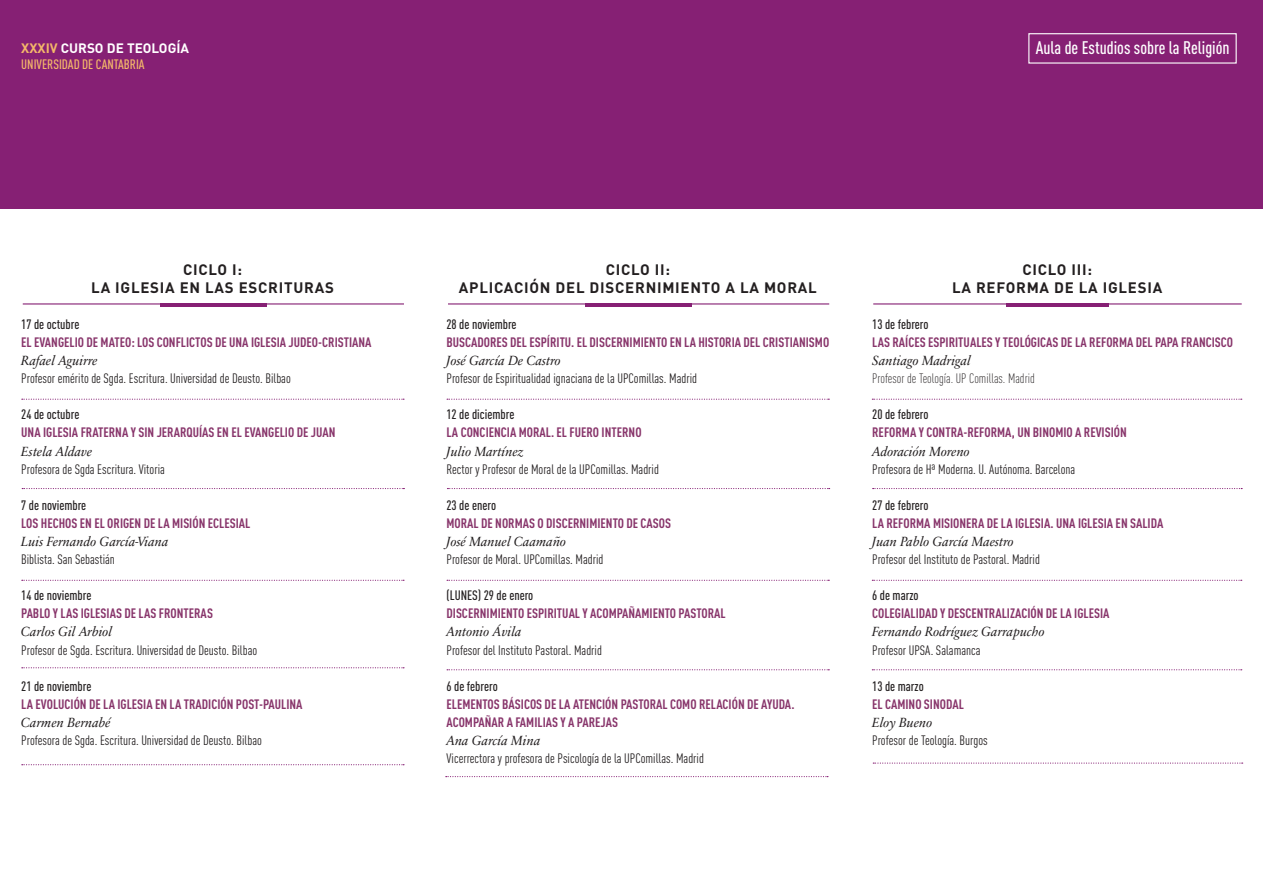
<style>
.page{position:relative;width:1263px;height:893px;background:#fff}
.page>*{position:absolute;margin:0;border:0;box-sizing:border-box;transform-origin:0 0}
.t1{font:500 18px "DIN Cond";color:#fff}
.t2{font:700 15px/18.1px "DIN";letter-spacing:.05em;color:#231f20;text-align:center}
.t3{font:700 13.5px/18.1px "DIN Cond";color:#88356b}
.t4{font:13.5px "DIN Cond Regular Alternate";color:#231f20}
.t5{font:italic 13.5px "Sabon Next LT";color:#231f20}
.t6{font:500 13.5px "DIN Cond";color:#231f20}
.t7{font:300 13.5px "DIN Cond";color:#231f20}
.t8{font:500 13.5px "DIN Cond";color:#f4b869}
.t9{font:700 13.5px "DIN";color:#fff}
.s1{color:#f4b869}
</style>
<div class="page">
<div style="left:0;top:0;width:1263px;height:208px;background:#862074"></div>
<hr style="left:23px;top:303px;width:381px;height:2px;background:#862074">
<hr style="left:160px;top:303px;width:107px;height:4px;background:#862074">
<svg style="left:22px;top:399px;width:382px;height:1px"></svg>
<hr style="left:448px;top:303px;width:381px;height:2px;background:#862074">
<hr style="left:585px;top:303px;width:107px;height:4px;background:#862074">
<hr style="left:873px;top:303px;width:369px;height:2px;background:#862074">
<hr style="left:1006px;top:303px;width:103px;height:4px;background:#862074">
<div style="left:1028px;top:33px;width:209px;height:31px;border:1px solid #fff"></div>
<svg style="left:22px;top:488px;width:382px;height:1px"></svg>
<svg style="left:22px;top:580px;width:382px;height:1px"></svg>
<svg style="left:22px;top:667px;width:382px;height:1px"></svg>
<svg style="left:447px;top:399px;width:382px;height:1px"></svg>
<svg style="left:447px;top:488px;width:383px;height:1px"></svg>
<svg style="left:447px;top:580px;width:382px;height:1px"></svg>
<svg style="left:446px;top:776px;width:382px;height:1px"></svg>
<svg style="left:872px;top:399px;width:370px;height:1px"></svg>
<svg style="left:873px;top:488px;width:369px;height:1px"></svg>
<svg style="left:872px;top:580px;width:370px;height:1px"></svg>
<svg style="left:872px;top:669px;width:370px;height:1px"></svg>
<svg style="left:447px;top:669px;width:382px;height:1px"></svg>
<svg style="left:22px;top:764px;width:382px;height:1px"></svg>
<svg style="left:873px;top:762px;width:370px;height:2px"></svg>
<p class="t9" style="left:21px;top:40px;width:169px"><span class="s1">XXXIV</span> CURSO DE TEOLOGÍA</p>
<h1 class="t1" style="left:1036px;top:37px;width:195px">Aula de Estudios sobre la Religión</h1>
<p class="t8" style="left:21px;top:56px;width:125px">UNIVERSIDAD DE CANTABRIA</p>
<p class="t2" style="left:91px;top:259px;width:244px">CICLO I:<br>LA IGLESIA EN LAS ESCRITURAS</p>
<p class="t6" style="left:21px;top:316px;width:60px">17 de octubre</p>
<p class="t3" style="left:21px;top:333px;width:352px">EL EVANGELIO DE MATEO: LOS CONFLICTOS DE UNA IGLESIA JUDEO-CRISTIANA</p>
<p class="t5" style="left:21px;top:352px;width:78px">Rafael Aguirre</p>
<p class="t4" style="left:21px;top:371px;width:271px">Profesor emérito de Sgda. Escritura. Universidad de Deusto. Bilbao</p>
<p class="t6" style="left:21px;top:406px;width:60px">24 de octubre</p>
<p class="t3" style="left:21px;top:423px;width:316px">UNA IGLESIA FRATERNA Y SIN JERARQUÍAS EN EL EVANGELIO DE JUAN</p>
<p class="t5" style="left:21px;top:443px;width:73px">Estela Aldave</p>
<p class="t4" style="left:21px;top:461px;width:145px">Profesora de Sgda Escritura. Vitoria</p>
<p class="t6" style="left:21px;top:497px;width:67px">7 de noviembre</p>
<p class="t3" style="left:21px;top:514px;width:231px">LOS HECHOS EN EL ORIGEN DE LA MISIÓN ECLESIAL</p>
<p class="t5" style="left:21px;top:533px;width:149px">Luis Fernando García-Viana</p>
<p class="t4" style="left:21px;top:551px;width:95px">Biblista. San Sebastián</p>
<p class="t6" style="left:21px;top:587px;width:72px">14 de noviembre</p>
<p class="t3" style="left:21px;top:604px;width:193px">PABLO Y LAS IGLESIAS DE LAS FRONTERAS</p>
<p class="t5" style="left:21px;top:624px;width:93px">Carlos Gil Arbiol</p>
<p class="t4" style="left:21px;top:642px;width:237px">Profesor de Sgda. Escritura. Universidad de Deusto. Bilbao</p>
<p class="t6" style="left:21px;top:678px;width:72px">21 de noviembre</p>
<p class="t3" style="left:21px;top:694px;width:283px">LA EVOLUCIÓN DE LA IGLESIA EN LA TRADICIÓN POST-PAULINA</p>
<p class="t5" style="left:21px;top:714px;width:91px">Carmen Bernabé</p>
<p class="t4" style="left:21px;top:732px;width:242px">Profesora de Sgda. Escritura. Universidad de Deusto. Bilbao</p>
<p class="t2" style="left:459px;top:259px;width:359px">CICLO II:<br>APLICACIÓN DEL DISCERNIMIENTO A LA MORAL</p>
<p class="t6" style="left:446px;top:316px;width:72px">28 de noviembre</p>
<p class="t3" style="left:446px;top:333px;width:384px">BUSCADORES DEL ESPÍRITU. EL DISCERNIMIENTO EN LA HISTORIA DEL CRISTIANISMO</p>
<p class="t5" style="left:446px;top:352px;width:116px">José García De Castro</p>
<p class="t4" style="left:446px;top:371px;width:252px">Profesor de Espiritualidad ignaciana de la UPComillas. Madrid</p>
<p class="t6" style="left:446px;top:406px;width:69px">12 de diciembre</p>
<p class="t3" style="left:446px;top:423px;width:197px">LA CONCIENCIA MORAL. EL FUERO INTERNO</p>
<p class="t5" style="left:446px;top:443px;width:79px">Julio Martínez</p>
<p class="t4" style="left:446px;top:461px;width:214px">Rector y Profesor de Moral de la UPComillas. Madrid</p>
<p class="t6" style="left:446px;top:497px;width:51px">23 de enero</p>
<p class="t3" style="left:446px;top:514px;width:226px">MORAL DE NORMAS O DISCERNIMIENTO DE CASOS</p>
<p class="t5" style="left:446px;top:533px;width:121px">José Manuel Caamaño</p>
<p class="t4" style="left:446px;top:551px;width:158px">Profesor de Moral. UPComillas. Madrid</p>
<p class="t6" style="left:446px;top:587px;width:88px">(LUNES) 29 de enero</p>
<p class="t3" style="left:446px;top:604px;width:281px">DISCERNIMIENTO ESPIRITUAL Y ACOMPAÑAMIENTO PASTORAL</p>
<p class="t5" style="left:446px;top:624px;width:77px">Antonio Ávila</p>
<p class="t4" style="left:446px;top:642px;width:157px">Profesor del Instituto Pastoral. Madrid</p>
<p class="t6" style="left:446px;top:678px;width:53px">6 de febrero</p>
<p class="t3" style="left:446px;top:694px;width:350px">ELEMENTOS BÁSICOS DE LA ATENCIÓN PASTORAL COMO RELACIÓN DE AYUDA.<br>ACOMPAÑAR A FAMILIAS Y A PAREJAS</p>
<p class="t5" style="left:446px;top:732px;width:95px">Ana García Mina</p>
<p class="t4" style="left:446px;top:750px;width:259px">Vicerrectora y profesora de Psicología de la UPComillas. Madrid</p>
<p class="t2" style="left:952px;top:259px;width:212px">CICLO III:<br>LA REFORMA DE LA IGLESIA</p>
<p class="t6" style="left:872px;top:316px;width:58px">13 de febrero</p>
<p class="t3" style="left:872px;top:333px;width:362px">LAS RAÍCES ESPIRITUALES Y TEOLÓGICAS DE LA REFORMA DEL PAPA FRANCISCO</p>
<p class="t5" style="left:872px;top:352px;width:100px">Santiago Madrigal</p>
<p class="t7" style="left:872px;top:371px;width:164px">Profesor de Teología. UP Comillas. Madrid</p>
<p class="t6" style="left:872px;top:406px;width:58px">20 de febrero</p>
<p class="t3" style="left:872px;top:423px;width:256px">REFORMA Y CONTRA-REFORMA, UN BINOMIO A REVISIÓN</p>
<p class="t5" style="left:872px;top:443px;width:99px">Adoración Moreno</p>
<p class="t4" style="left:872px;top:461px;width:205px">Profesora de Hª Moderna. U. Autónoma. Barcelona</p>
<p class="t6" style="left:872px;top:497px;width:58px">27 de febrero</p>
<p class="t3" style="left:872px;top:514px;width:293px">LA REFORMA MISIONERA DE LA IGLESIA. UNA IGLESIA EN SALIDA</p>
<p class="t5" style="left:872px;top:533px;width:143px">Juan Pablo García Maestro</p>
<p class="t4" style="left:872px;top:551px;width:169px">Profesor del Instituto de Pastoral. Madrid</p>
<p class="t6" style="left:872px;top:587px;width:48px">6 de marzo</p>
<p class="t3" style="left:872px;top:604px;width:239px">COLEGIALIDAD Y DESCENTRALIZACIÓN DE LA IGLESIA</p>
<p class="t5" style="left:872px;top:624px;width:174px">Fernando Rodríguez Garrapucho</p>
<p class="t4" style="left:872px;top:642px;width:110px">Profesor UPSA. Salamanca</p>
<p class="t6" style="left:872px;top:678px;width:53px">13 de marzo</p>
<p class="t3" style="left:872px;top:694px;width:93px">EL CAMINO SINODAL</p>
<p class="t5" style="left:872px;top:714px;width:62px">Eloy Bueno</p>
<p class="t4" style="left:872px;top:732px;width:117px">Profesor de Teología. Burgos</p>
</div>
